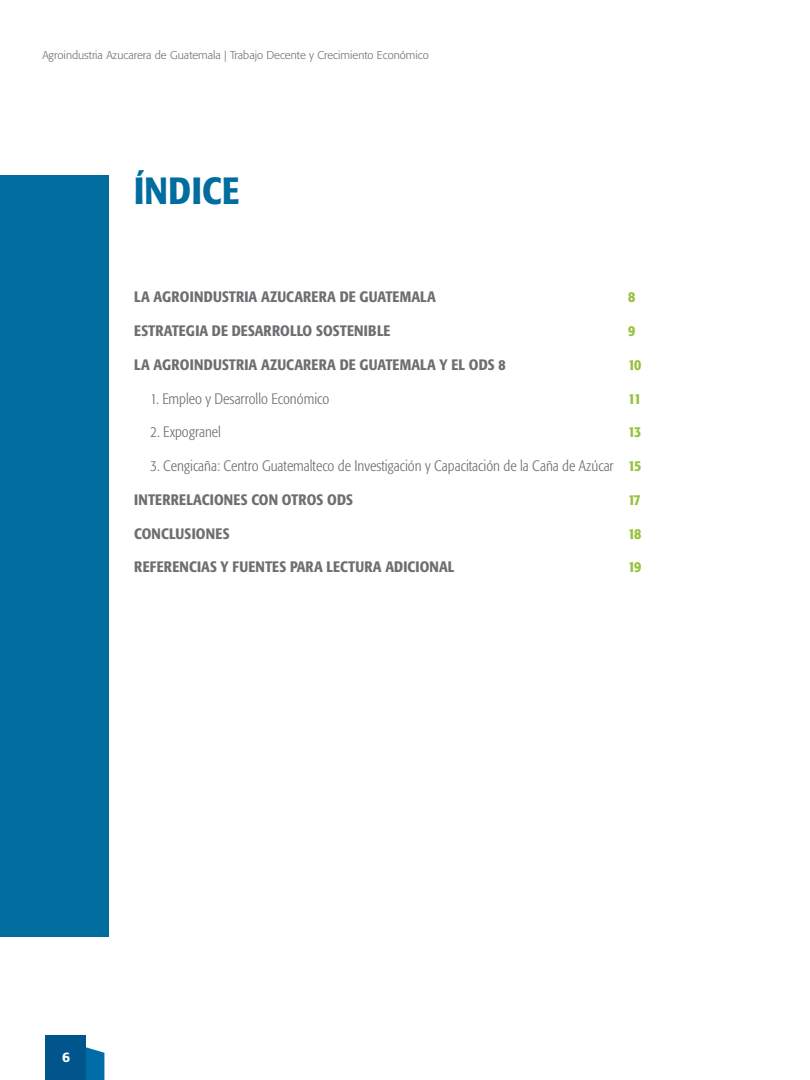
<style>
.page{position:relative;width:810px;height:1080px;background:#fff}
.page>*{position:absolute;margin:0;border:0;box-sizing:border-box;transform-origin:0 0}
.t1{font:500 condensed 37.5px "Formata";letter-spacing:.01em;color:#006d9e}
.t2{font:500 condensed 15px "Formata";letter-spacing:.01em;color:#6d6e71}
.t3{font:300 condensed 15px "Formata";color:#6d6e71}
.t4{font:500 condensed 15px "Formata";letter-spacing:-.07em;color:#96c13d}
.t5{font:500 13.75px "Formata";color:#fff}
.t6{font:300 11.25px "Formata";color:#6d6e71}
.s1{font-weight:500;color:#96c13d}
</style>
<div class="page">
<svg style="left:86px;top:1047px;width:18px;height:33px"></svg>
<div style="left:45px;top:1035px;width:41px;height:45px;background:#00558c"></div>
<div style="left:0;top:175px;width:108px;height:761px;background:#006d9e"></div>
<p class="t6" style="left:42px;top:48px;width:388px">Agroindustria Azucarera de Guatemala | Trabajo Decente y Crecimiento Económico</p>
<h1 class="t1" style="left:134px;top:168px;width:107px">ÍNDICE</h1>
<p class="t2" style="left:134px;top:288px;width:303px">LA AGROINDUSTRIA AZUCARERA DE GUATEMALA</p>
<p class="t4" style="left:628px;top:288px;width:9px">8</p>
<p class="t2" style="left:134px;top:322px;width:258px">ESTRATEGIA DE DESARROLLO SOSTENIBLE</p>
<p class="t4" style="left:628px;top:322px;width:9px">9</p>
<p class="t2" style="left:134px;top:355px;width:373px">LA AGROINDUSTRIA AZUCARERA DE GUATEMALA Y EL ODS 8</p>
<p class="t4" style="left:628px;top:355px;width:15px">10</p>
<p class="t3" style="left:151px;top:390px;width:180px">1. Empleo y Desarrollo Económico</p>
<p class="t4" style="left:628px;top:389px;width:15px">11</p>
<p class="t3" style="left:151px;top:424px;width:72px">2. Expogranel</p>
<p class="t4" style="left:628px;top:423px;width:15px">13</p>
<p class="t3" style="left:151px;top:457px;width:492px">3. Cengicaña: Centro Guatemalteco de Investigación y Capacitación de la Caña de Azúcar <span class="s1">15</span></p>
<p class="t2" style="left:134px;top:490px;width:220px">INTERRELACIONES CON OTROS ODS</p>
<p class="t4" style="left:628px;top:490px;width:14px">17</p>
<p class="t2" style="left:134px;top:524px;width:97px">CONCLUSIONES</p>
<p class="t4" style="left:628px;top:524px;width:15px">18</p>
<p class="t2" style="left:134px;top:558px;width:322px">REFERENCIAS Y FUENTES PARA LECTURA ADICIONAL</p>
<p class="t4" style="left:628px;top:558px;width:15px">19</p>
<p class="t5" style="left:62px;top:1049px;width:10px">6</p>
</div>
